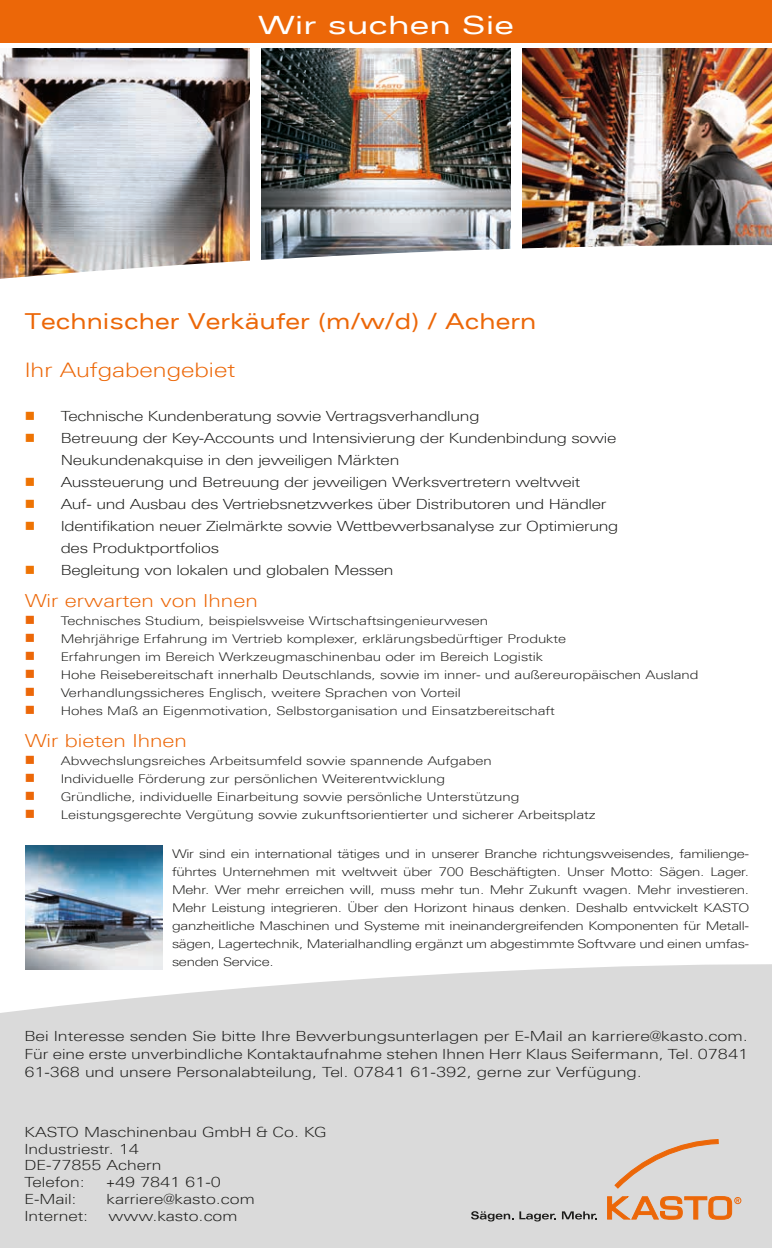
<style>
.page{position:relative;width:772px;height:1248px;background:#fff}
.page>*{position:absolute;margin:0;border:0;box-sizing:border-box;transform-origin:0 0}
.t1{font:expanded 25.2px "Univers";color:#fff;scale:1.16 1}
.t2{font:expanded 22px "Univers";color:#ec6708}
.t3{font:300 20px "Linotype Univers 340 Ex";color:#ec6708}
.t4{font:300 18px "Linotype Univers 340 Ex";color:#ec6708}
.t5{font:300 14px/18px "Linotype Univers 340 Ex";letter-spacing:-.02em;color:#1d1d1b}
.t6{font:300 14px/16.8px "Linotype Univers 340 Ex";color:#1d1d1b}
.t7{font:300 12px/18px "Linotype Univers 340 Ex";color:#1d1d1b;text-align:justify}
.s1{color:#ee7303}
.s2{color:#ec6708}
</style>
<div class="page">
<div style="left:0;top:964px;width:771px;height:283px;background:#dadada"></div>
<img style="left:0;top:49px;width:249px;height:193px">
<svg style="left:614px;top:1139px;width:104px;height:49px;background:#dbcdc2"></svg>
<svg style="left:607px;top:1195px;width:133px;height:24px;background:#e1a880"></svg>
<svg style="left:470px;top:1210px;width:43px;height:11px"></svg>
<svg style="left:519px;top:1211px;width:36px;height:10px"></svg>
<svg style="left:561px;top:1211px;width:35px;height:8px"></svg>
<img style="left:261px;top:49px;width:249px;height:193px">
<img style="left:522px;top:49px;width:249px;height:193px">
<img style="left:0;top:242px;width:771px;height:37px">
<img style="left:25px;top:845px;width:138px;height:124px">
<div style="left:0;top:1px;width:771px;height:42px;background:#ec6708"></div>
<h1 class="t1" style="left:258px;top:10px;width:222px">Wir suchen Sie</h1>
<h2 class="t2" style="left:25px;top:308px;width:513px">Technischer Verkäufer (m/w/d) / Achern</h2>
<h3 class="t3" style="left:25px;top:358px;width:212px">Ihr Aufgabengebiet</h3>
<p class="t5" style="left:25px;top:407px;width:456px"><span class="s1">■</span> Technische Kundenberatung sowie Vertragsverhandlung</p>
<p class="t5" style="left:61px;top:427px;width:556px;line-height:22px;text-indent:-36px"><span class="s1">■</span> Betreuung der Key-Accounts und Intensivierung der Kundenbindung sowie<br>Neukundenakquise in den jeweiligen Märkten</p>
<p class="t5" style="left:25px;top:473px;width:556px"><span class="s1">■</span> Aussteuerung und Betreuung der jeweiligen Werksvertretern weltweit</p>
<p class="t5" style="left:25px;top:495px;width:583px"><span class="s1">■</span> Auf- und Ausbau des Vertriebsnetzwerkes über Distributoren und Händler</p>
<p class="t5" style="left:61px;top:515px;width:558px;line-height:22px;text-indent:-36px"><span class="s1">■</span> Identifikation neuer Zielmärkte sowie Wettbewerbsanalyse zur Optimierung des Produktportfolios</p>
<p class="t5" style="left:25px;top:561px;width:370px"><span class="s1">■</span> Begleitung von lokalen und globalen Messen</p>
<h3 class="t4" style="left:25px;top:590px;width:234px">Wir erwarten von Ihnen</h3>
<p class="t7" style="left:25px;top:612px;width:464px"><span class="s2">■</span> Technisches Studium, beispielsweise Wirtschaftsingenieurwesen</p>
<p class="t7" style="left:25px;top:630px;width:542px"><span class="s2">■</span> Mehrjährige Erfahrung im Vertrieb komplexer, erklärungsbedürftiger Produkte</p>
<p class="t7" style="left:25px;top:648px;width:519px"><span class="s2">■</span> Erfahrungen im Bereich Werkzeugmaschinenbau oder im Bereich Logistik</p>
<p class="t7" style="left:25px;top:666px;width:675px"><span class="s2">■</span> Hohe Reisebereitschaft innerhalb Deutschlands, sowie im inner- und außereuropäischen Ausland</p>
<p class="t7" style="left:25px;top:684px;width:437px"><span class="s2">■</span> Verhandlungssicheres Englisch, weitere Sprachen von Vorteil</p>
<p class="t7" style="left:25px;top:702px;width:531px"><span class="s2">■</span> Hohes Maß an Eigenmotivation, Selbstorganisation und Einsatzbereitschaft</p>
<h3 class="t4" style="left:25px;top:730px;width:164px">Wir bieten Ihnen</h3>
<p class="t7" style="left:25px;top:752px;width:468px"><span class="s2">■</span> Abwechslungsreiches Arbeitsumfeld sowie spannende Aufgaben</p>
<p class="t7" style="left:25px;top:770px;width:421px"><span class="s2">■</span> Individuelle Förderung zur persönlichen Weiterentwicklung</p>
<p class="t7" style="left:25px;top:788px;width:496px"><span class="s2">■</span> Gründliche, individuelle Einarbeitung sowie persönliche Unterstützung</p>
<p class="t7" style="left:25px;top:806px;width:572px"><span class="s2">■</span> Leistungsgerechte Vergütung sowie zukunftsorientierter und sicherer Arbeitsplatz</p>
<p class="t7" style="left:172px;top:844px;width:578px">Wir sind ein international tätiges und in unserer Branche richtungsweisendes, familienge&shy;führtes Unternehmen mit weltweit über 700 Beschäftigten. Unser Motto: Sägen. Lager.<br>Mehr. Wer mehr erreichen will, muss mehr tun. Mehr Zukunft wagen. Mehr investieren.<br>Mehr Leistung integrieren. Über den Horizont hinaus denken. Deshalb entwickelt KASTO ganzheitliche Maschinen und Systeme mit ineinandergreifenden Komponenten für Metall&shy;sägen, Lagertechnik, Materialhandling ergänzt um abgestimmte Software und einen umfas&shy;senden Service.</p>
<p class="t5" style="left:24px;top:1027px;width:724px;text-align:justify">Bei Interesse senden Sie bitte Ihre Bewerbungsunterlagen per E-Mail an karriere@kasto.com.<br>Für eine erste unverbindliche Kontaktaufnahme stehen Ihnen Herr Klaus Seifermann, Tel. 07841<br>61-368 und unsere Personalabteilung, Tel. 07841 61-392, gerne zur Verfügung.</p>
<p class="t6" style="left:24px;top:1123px;width:303px">KASTO Maschinenbau GmbH &amp; Co. KG<br>Industriestr. 14<br>DE-77855 Achern<br>Telefon:</p>
<p class="t5" style="left:107px;top:1172px;width:116px">+49 7841 61-0</p>
<p class="t5" style="left:24px;top:1189px;width:54px">E-Mail:</p>
<p class="t6" style="left:107px;top:1190px;width:149px">karriere@kasto.com</p>
<p class="t6" style="left:24px;top:1207px;width:65px">Internet:</p>
<p class="t6" style="left:108px;top:1207px;width:130px">www.kasto.com</p>
</div>
